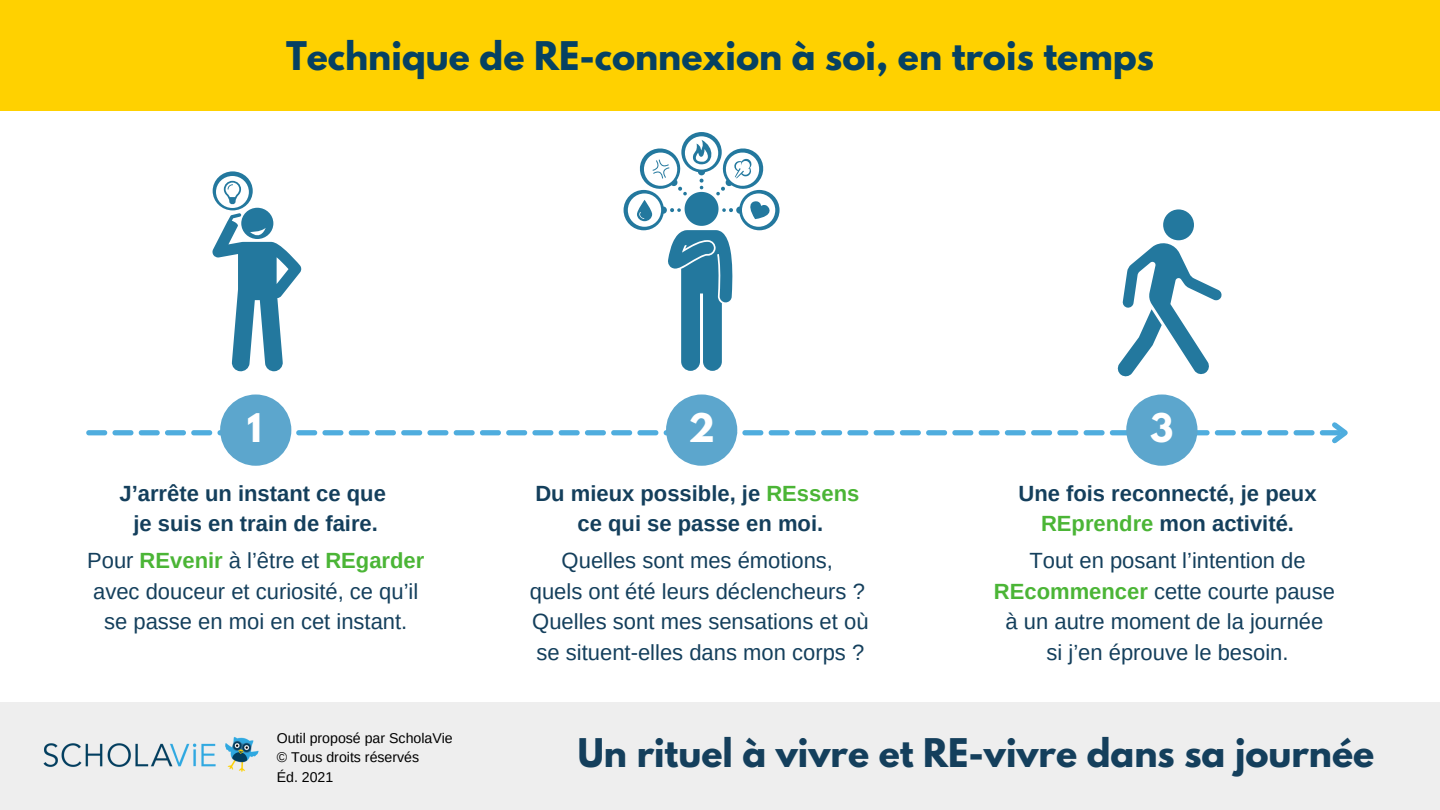
<style>
.page{position:relative;width:1440px;height:810px;background:#fff}
.page>*{position:absolute;margin:0;border:0;box-sizing:border-box;transform-origin:0 0}
.t1{font:700 35px "League Spartan";color:#064162}
.t2{font:700 35px "League Spartan";color:#143f5c}
.t3{font:700 35px "League Spartan";color:#fff}
.t4{font:22px/30.4px "Arimo";color:#143f5c;text-align:center}
.t5{font:700 22px/30.4px "Arimo";color:#143f5c;text-align:center}
.t6{font:14.2px/19.5px "Arimo";color:#000}
.s1{font-weight:700;color:#4bb536}
.s2{color:#4bb536}
</style>
<div class="page">
<svg style="left:624px;top:132px;width:156px;height:239px"></svg>
<svg style="left:1117px;top:209px;width:105px;height:168px"></svg>
<svg style="left:212px;top:171px;width:90px;height:201px"></svg>
<div style="left:0;top:702px;width:1440px;height:108px;background:#eee"></div>
<img style="left:43px;top:737px;width:216px;height:35px">
<div style="left:0;top:0;width:1440px;height:110px;background:#ffd100"></div>
<svg style="left:86px;top:418px;width:1262px;height:30px"></svg>
<div style="left:220px;top:394px;width:71px;height:72px;background:#5ca6cd;border-radius:50%"></div>
<div style="left:666px;top:394px;width:71px;height:72px;background:#5ca6cd;border-radius:50%"></div>
<div style="left:1126px;top:394px;width:72px;height:72px;background:#5ca6cd;border-radius:50%"></div>
<p class="t1" style="left:286px;top:38px;width:869px">Technique de RE-connexion à soi, en trois temps</p>
<p class="t3" style="left:247px;top:411px;width:16px">1</p>
<p class="t3" style="left:689px;top:411px;width:28px">2</p>
<p class="t3" style="left:1150px;top:411px;width:25px">3</p>
<p class="t5" style="left:120px;top:478px;width:268px">J’arrête un instant ce que</p>
<p class="t5" style="left:134px;top:508px;width:246px">je suis en train de faire.</p>
<p class="t4" style="left:87px;top:545px;width:339px">Pour <span class="s1">REvenir</span> à l’être et <span class="s1">REgarder </span>avec douceur et curiosité, ce qu’il se passe en moi en cet instant.</p>
<p class="t6" style="left:277px;top:728px;width:178px">Outil proposé par ScholaVie © Tous droits réservés</p>
<p class="t6" style="left:277px;top:767px;width:58px">Éd. 2021</p>
<p class="t5" style="left:535px;top:478px;width:325px">Du mieux possible, je <span class="s2">REssens</span></p>
<p class="t5" style="left:578px;top:508px;width:247px">ce qui se passe en moi.</p>
<p class="t4" style="left:562px;top:545px;width:273px">Quelles sont mes émotions,</p>
<p class="t4" style="left:530px;top:576px;width:337px">quels ont été leurs déclencheurs ?</p>
<p class="t4" style="left:532px;top:606px;width:338px;text-align:left">Quelles sont mes sensations et où se situent-elles dans mon corps ?</p>
<p class="t5" style="left:1018px;top:478px;width:300px">Une fois reconnecté, je peux<br><span class="s2">REprendre</span> mon activité.</p>
<p class="t4" style="left:994px;top:545px;width:343px">Tout en posant l’intention de<br><span class="s1">REcommencer</span> cette courte pause</p>
<p class="t4" style="left:1006px;top:606px;width:319px">à un autre moment de la journée</p>
<p class="t4" style="left:1047px;top:637px;width:244px">si j’en éprouve le besoin.</p>
<p class="t2" style="left:578px;top:735px;width:798px">Un rituel à vivre et RE-vivre dans sa journée</p>
</div>
